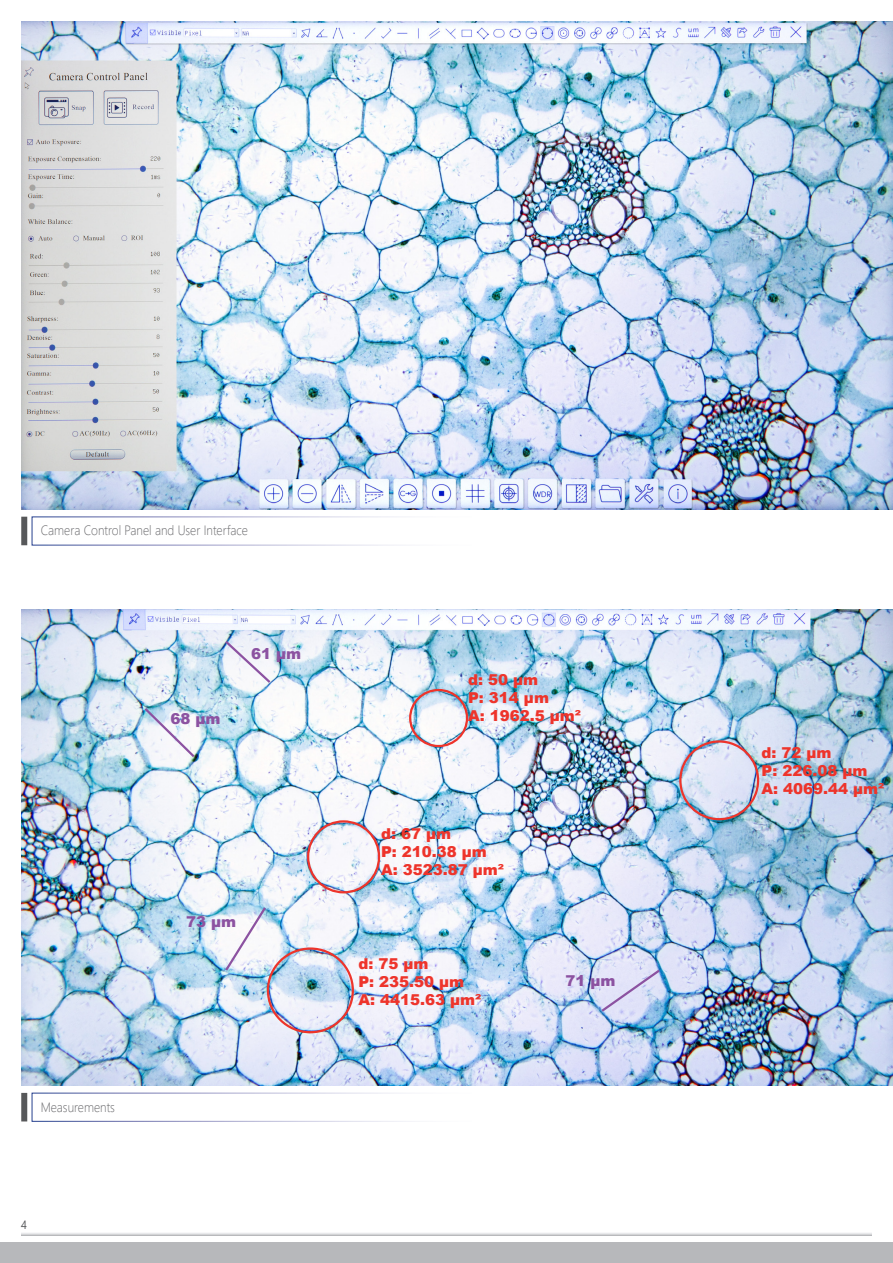
<style>
.page{position:relative;width:893px;height:1263px;background:#fff}
.page>*{position:absolute;margin:0;border:0;box-sizing:border-box;transform-origin:0 0}
.t1{font:900 15px "Arial";color:#ee342b}
.t2{font:900 15px "Arial";color:#8c52a1}
.Normale{font:300 13.5px "Segoe UI";color:#69696c;scale:.9 1}
.t3{font:12px "Segoe UI";color:#57585a;scale:.9 1}
</style>
<div class="page">
<div style="left:0;top:1242px;width:893px;height:21px;background:#b7b8bb"></div>
<svg style="left:21px;top:1233px;width:851px;height:2px;background:#dddee0"></svg>
<div style="left:32px;top:517px;width:451px;height:28px;border:1px solid #fff"></div>
<div style="left:21px;top:517px;width:6px;height:28px;background:#57585a"></div>
<img style="left:21px;top:21px;width:872px;height:489px">
<img style="left:21px;top:609px;width:872px;height:477px">
<svg style="left:223px;top:638px;width:50px;height:47px"></svg>
<svg style="left:223px;top:905px;width:45px;height:68px"></svg>
<svg style="left:599px;top:967px;width:63px;height:47px;background:#d2d6f1"></svg>
<svg style="left:142px;top:706px;width:55px;height:54px"></svg>
<div style="left:307px;top:820px;width:73px;height:73px;border:2px solid #ee342b;border-radius:50%"></div>
<div style="left:409px;top:689px;width:59px;height:58px;border:2px solid #ee342b;border-radius:50%"></div>
<div style="left:679px;top:740px;width:80px;height:80px;border:2px solid #ee342b;border-radius:50%"></div>
<div style="left:267px;top:947px;width:87px;height:86px;border:2px solid #ee342b;border-radius:50%"></div>
<div style="left:32px;top:1093px;width:451px;height:28px;border:1px solid #fff"></div>
<div style="left:21px;top:1093px;width:6px;height:28px;background:#57585a"></div>
<p class="Normale" style="left:41px;top:518px;width:232px">Camera Control Panel and User Interface</p>
<p class="t2" style="left:170px;top:707px;width:52px">68 µm</p>
<p class="t2" style="left:251px;top:642px;width:52px">61 µm</p>
<p class="Normale" style="left:41px;top:1094px;width:84px">Measurements</p>
<p class="t3" style="left:21px;top:1213px;width:8px">4</p>
<p class="t2" style="left:186px;top:911px;width:52px">73 µm</p>
<p class="t1" style="left:468px;top:669px;width:72px">d: 50 µm</p>
<p class="t1" style="left:468px;top:687px;width:82px">P: 314 µm</p>
<p class="t1" style="left:468px;top:705px;width:114px">A: 1962.5 µm²</p>
<p class="t1" style="left:381px;top:822px;width:72px">d: 67 µm</p>
<p class="t1" style="left:381px;top:840px;width:107px">P: 210.38 µm</p>
<p class="t1" style="left:381px;top:858px;width:124px">A: 3523.87 µm²</p>
<p class="t1" style="left:358px;top:952px;width:72px">d: 75 µm</p>
<p class="t1" style="left:358px;top:970px;width:107px">P: 235.50 µm</p>
<p class="t1" style="left:358px;top:988px;width:124px">A: 4415.63 µm²</p>
<p class="t2" style="left:566px;top:970px;width:52px">71 µm</p>
<p class="t1" style="left:762px;top:742px;width:72px">d: 72 µm</p>
<p class="t1" style="left:762px;top:760px;width:107px">P: 226.08 µm</p>
<p class="t1" style="left:762px;top:778px;width:124px">A: 4069.44 µm²</p>
</div>
